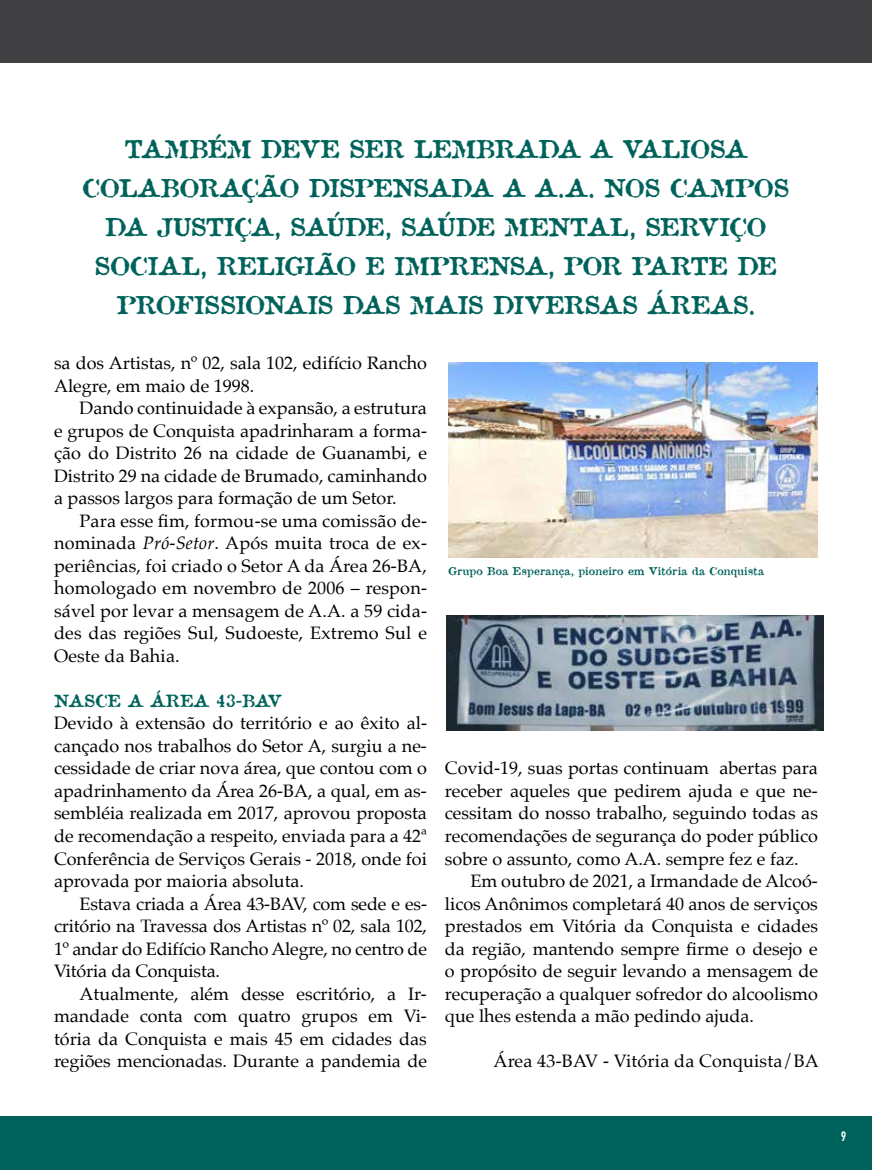
<style>
.page{position:relative;width:872px;height:1170px;background:#fff}
.page>*{position:absolute;margin:0;border:0;box-sizing:border-box;transform-origin:0 0}
.t1{font:24px/39px "Attic";letter-spacing:-.015em;color:#00635b;text-align:center}
.t2{font:18px/22.5px "Palatino";color:#000;text-align:justify}
.t3{font:16.5px "Attic";letter-spacing:.01em;color:#00635b}
.t4{font:13.5px "DIN Engschrift Std";color:#fff}
.t5{font:10.5px "Attic";letter-spacing:.025em;color:#00635b}
.s1{font-style:italic}
</style>
<div class="page">
<div style="left:0;top:0;width:872px;height:63px;background:#414042"></div>
<div style="left:0;top:1115px;width:872px;height:54px;background:#00635b"></div>
<img style="left:448px;top:362px;width:370px;height:195px">
<img style="left:446px;top:615px;width:377px;height:115px">
<h1 class="t1" style="left:82px;top:129px;width:708px">TAMBÉM DEVE SER LEMBRADA A VALIOSA COLABORAÇÃO DISPENSADA A A.A. NOS CAMPOS DA JUSTIÇA, SAÚDE, SAÚDE MENTAL, SERVIÇO SOCIAL, RELIGIÃO E IMPRENSA, POR PARTE DE PROFISSIONAIS DAS MAIS DIVERSAS ÁREAS.</h1>
<p class="t2" style="left:54px;top:352px;width:374px">sa dos Artistas, nº 02, sala 102, edifício Rancho<br>Alegre, em maio de 1998.</p>
<p class="t2" style="left:54px;top:397px;width:374px;text-indent:26px">Dando continuidade à expansão, a estrutura e grupos de Conquista apadrinharam a forma&shy;ção do Distrito 26 na cidade de Guanambi, e Distrito 29 na cidade de Brumado, caminhando a passos largos para formação de um Setor.</p>
<p class="t2" style="left:54px;top:509px;width:374px;text-indent:26px">Para esse fim, formou-se uma comissão de&shy;nominada <span class="s1">Pró-Setor</span>. Após muita troca de ex&shy;periências, foi criado o Setor A da Área 26-BA, homologado em novembro de 2006 – respon&shy;sável por levar a mensagem de A.A. a 59 cida&shy;des das regiões Sul, Sudoeste, Extremo Sul e Oeste da Bahia.</p>
<p class="t3" style="left:54px;top:689px;width:229px">NASCE A ÁREA 43-BAV</p>
<p class="t2" style="left:54px;top:712px;width:374px">Devido à extensão do território e ao êxito al&shy;cançado nos trabalhos do Setor A, surgiu a ne&shy;cessidade de criar nova área, que contou com o apadrinhamento da Área 26-BA, a qual, em as&shy;sembléia realizada em 2017, aprovou proposta de recomendação a respeito, enviada para a 42ª Conferência de Serviços Gerais - 2018, onde foi aprovada por maioria absoluta.</p>
<p class="t2" style="left:54px;top:892px;width:374px;text-indent:26px">Estava criada a Área 43-BAV, com sede e es&shy;critório na Travessa dos Artistas nº 02, sala 102, 1º andar do Edifício Rancho Alegre, no centro de Vitória da Conquista.</p>
<p class="t2" style="left:54px;top:982px;width:374px;text-indent:26px">Atualmente, além desse escritório, a Ir&shy;mandade conta com quatro grupos em Vi&shy;tória da Conquista e mais 45 em cidades das regiões mencionadas. Durante a pandemia de</p>
<p class="t5" style="left:448px;top:564px;width:317px">Grupo Boa Esperança, pioneiro em Vitória da Conquista</p>
<p class="t2" style="left:445px;top:757px;width:374px">Covid-19, suas portas continuam abertas para receber aqueles que pedirem ajuda e que ne&shy;cessitam do nosso trabalho, seguindo todas as recomendações de segurança do poder público sobre o assunto, como A.A. sempre fez e faz.</p>
<p class="t2" style="left:445px;top:869px;width:374px;text-indent:26px">Em outubro de 2021, a Irmandade de Alcoó&shy;licos Anônimos completará 40 anos de serviços prestados em Vitória da Conquista e cidades da região, mantendo sempre firme o desejo e o propósito de seguir levando a mensagem de recuperação a qualquer sofredor do alcoolismo que lhes estenda a mão pedindo ajuda.</p>
<p class="t2" style="left:493px;top:1049px;width:327px">Área 43-BAV - Vitória da Conquista/BA</p>
<p class="t4" style="left:841px;top:1128px;width:7px">9</p>
</div>
